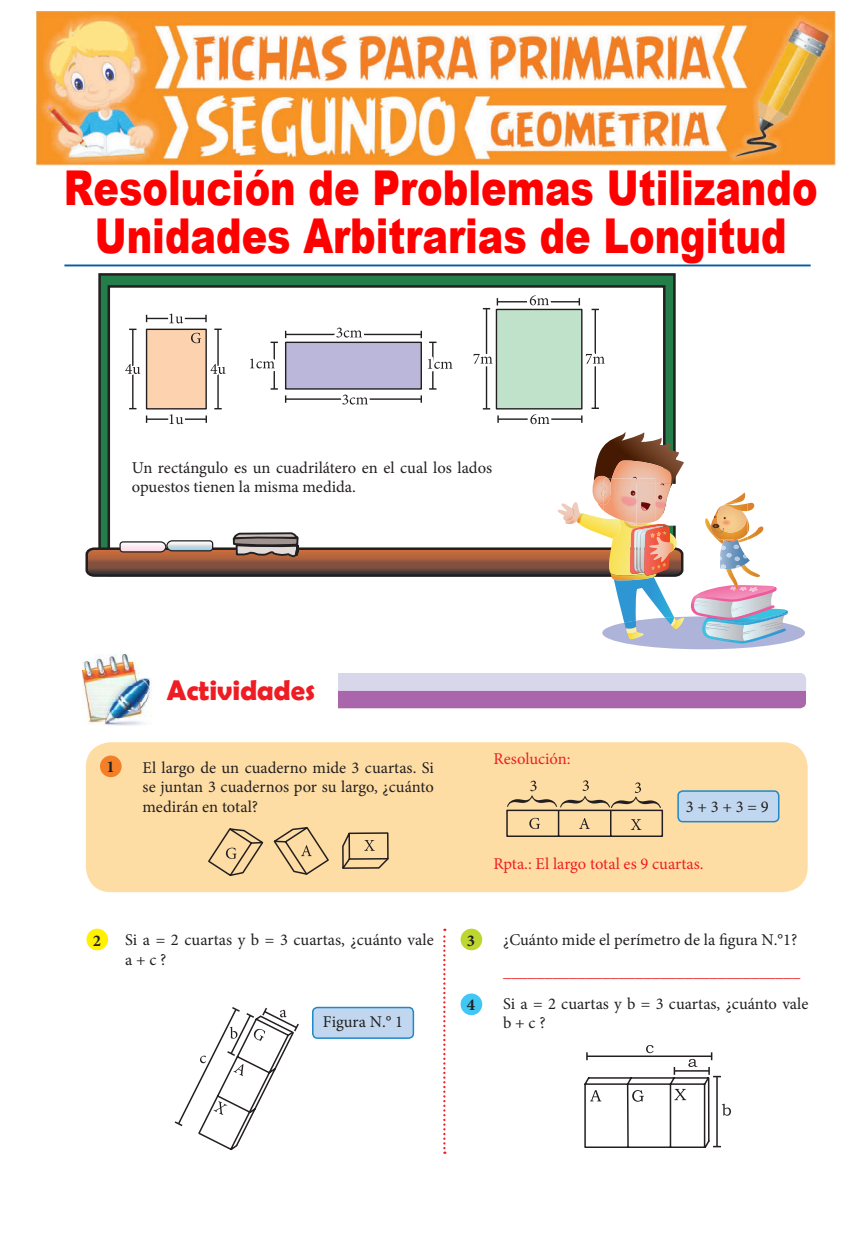
<style>
.page{position:relative;width:868px;height:1234px;background:#fff}
.page>*{position:absolute;margin:0;border:0;box-sizing:border-box;transform-origin:0 0}
.t1{font:900 48px/48px "Arial";color:#f00;text-align:center;scale:.8 1}
.t2{font:700 28.5px "Berlin Sans FB Demi";color:#ee1d23}
.t3{font:16.5px/19.5px "Minion Pro";color:#231f20}
.t4{font:16.5px "Minion Pro";color:#ee1d23}
.t5{font:700 16.5px "Minion Pro";color:#231f20}
</style>
<div class="page">
<div style="left:86px;top:742px;width:721px;height:149px;background:#fedda5;border-radius:25px"></div>
<svg style="left:100px;top:274px;width:574px;height:283px;background:#236940"></svg>
<div style="left:109px;top:286px;width:555px;height:288px;background:#fff"></div>
<div style="left:602px;top:616px;width:202px;height:33px;background:#aeb3d9;border-radius:50%"></div>
<div style="left:146px;top:328px;width:61px;height:81px;background:#fdd3af;border:1px solid #231f20"></div>
<hr style="left:146px;top:318px;width:60px;height:1px;background:#231f20">
<hr style="left:132px;top:329px;width:1px;height:79px;background:#231f20">
<svg style="left:129px;top:328px;width:7px;height:2px"></svg>
<hr style="left:217px;top:329px;width:2px;height:79px;background:#231f20">
<svg style="left:214px;top:328px;width:8px;height:2px"></svg>
<svg style="left:206px;top:357px;width:20px;height:20px"></svg>
<svg style="left:125px;top:357px;width:16px;height:20px"></svg>
<svg style="left:164px;top:313px;width:43px;height:30px"></svg>
<div style="left:285px;top:341px;width:137px;height:48px;background:#bbb7da;border:1px solid #231f20"></div>
<hr style="left:285px;top:334px;width:136px;height:1px;background:#231f20">
<svg style="left:420px;top:331px;width:2px;height:7px"></svg>
<hr style="left:273px;top:342px;width:2px;height:47px;background:#231f20">
<svg style="left:270px;top:341px;width:8px;height:2px"></svg>
<hr style="left:432px;top:342px;width:1px;height:47px;background:#231f20">
<svg style="left:429px;top:341px;width:7px;height:2px"></svg>
<svg style="left:329px;top:327px;width:38px;height:16px"></svg>
<svg style="left:250px;top:350px;width:25px;height:24px"></svg>
<svg style="left:428px;top:350px;width:25px;height:24px"></svg>
<div style="left:495px;top:309px;width:87px;height:100px;background:#c0e2ca;border:1px solid #231f20"></div>
<hr style="left:497px;top:301px;width:82px;height:1px;background:#231f20">
<svg style="left:496px;top:298px;width:2px;height:7px"></svg>
<svg style="left:578px;top:298px;width:2px;height:7px"></svg>
<hr style="left:594px;top:309px;width:2px;height:99px;background:#231f20">
<hr style="left:485px;top:308px;width:2px;height:101px;background:#231f20">
<svg style="left:523px;top:295px;width:31px;height:16px"></svg>
<svg style="left:85px;top:388px;width:704px;height:255px"></svg>
<svg style="left:580px;top:346px;width:25px;height:24px"></svg>
<svg style="left:473px;top:346px;width:25px;height:24px"></svg>
<svg style="left:338px;top:673px;width:468px;height:35px;background:#c19fcb"></svg>
<img style="left:83px;top:654px;width:69px;height:72px">
<svg style="left:443px;top:928px;width:2px;height:225px"></svg>
<div style="left:100px;top:755px;width:22px;height:22px;background:#f37f28;border-radius:50%"></div>
<svg style="left:208px;top:827px;width:121px;height:48px"></svg>
<svg style="left:342px;top:832px;width:46px;height:37px"></svg>
<div style="left:86px;top:928px;width:22px;height:22px;background:#fff101;border-radius:50%"></div>
<svg style="left:174px;top:1007px;width:125px;height:143px"></svg>
<div style="left:313px;top:1007px;width:100px;height:30px;background:#c0d7ef;border-radius:5px"></div>
<div style="left:312px;top:1006px;width:102px;height:32px;border:2px solid #2088c9;border-radius:5px"></div>
<div style="left:678px;top:790px;width:100px;height:31px;background:#c0d7ef;border-radius:5px"></div>
<div style="left:677px;top:790px;width:102px;height:32px;border:2px solid #2088c9;border-radius:5px"></div>
<svg style="left:506px;top:780px;width:157px;height:57px"></svg>
<div style="left:460px;top:928px;width:22px;height:22px;background:#bed630;border-radius:50%"></div>
<div style="left:460px;top:993px;width:22px;height:21px;background:#40c7f4;border-radius:50%"></div>
<svg style="left:584px;top:1045px;width:146px;height:102px"></svg>
<hr style="left:64px;top:264px;width:746px;height:2px;background:#015aaa">
<img style="left:36px;top:12px;width:799px;height:154px">
<h1 class="t1" style="left:64px;top:162px;width:943px">Resolución de Problemas Utilizando<br>Unidades Arbitrarias de Longitud</h1>
<p class="t3" style="left:132px;top:457px;width:362px">Un rectángulo es un cuadrilátero en el cual los lados opuestos tienen la misma medida.</p>
<h2 class="t2" style="left:167px;top:673px;width:150px">Actividades</h2>
<p class="t5" style="left:106px;top:755px;width:10px">1</p>
<p class="t3" style="left:142px;top:757px;width:293px;text-align:justify">El largo de un cuaderno mide 3 cuartas. Si se juntan 3 cuadernos por su largo, ¿cuánto medirán en total?</p>
<p class="t5" style="left:93px;top:928px;width:10px">2</p>
<p class="t3" style="left:125px;top:930px;width:310px">Si a = 2 cuartas y b = 3 cuartas, ¿cuánto vale a + c ?</p>
<p class="t3" style="left:323px;top:1011px;width:82px">Figura N.° 1</p>
<p class="t4" style="left:493px;top:747px;width:78px">Resolución:</p>
<p class="t3" style="left:685px;top:797px;width:84px">3 + 3 + 3 = 9</p>
<p class="t4" style="left:493px;top:852px;width:211px">Rpta.: El largo total es 9 cuartas.</p>
<p class="t5" style="left:467px;top:928px;width:10px">3</p>
<p class="t3" style="left:503px;top:929px;width:296px">¿Cuánto mide el perímetro de la figura N.°1?</p>
<p class="t4" style="left:503px;top:960px;width:299px">____________________________________</p>
<p class="t5" style="left:467px;top:993px;width:10px">4</p>
<p class="t3" style="left:503px;top:993px;width:307px">Si a = 2 cuartas y b = 3 cuartas, ¿cuánto vale b + c ?</p>
</div>
